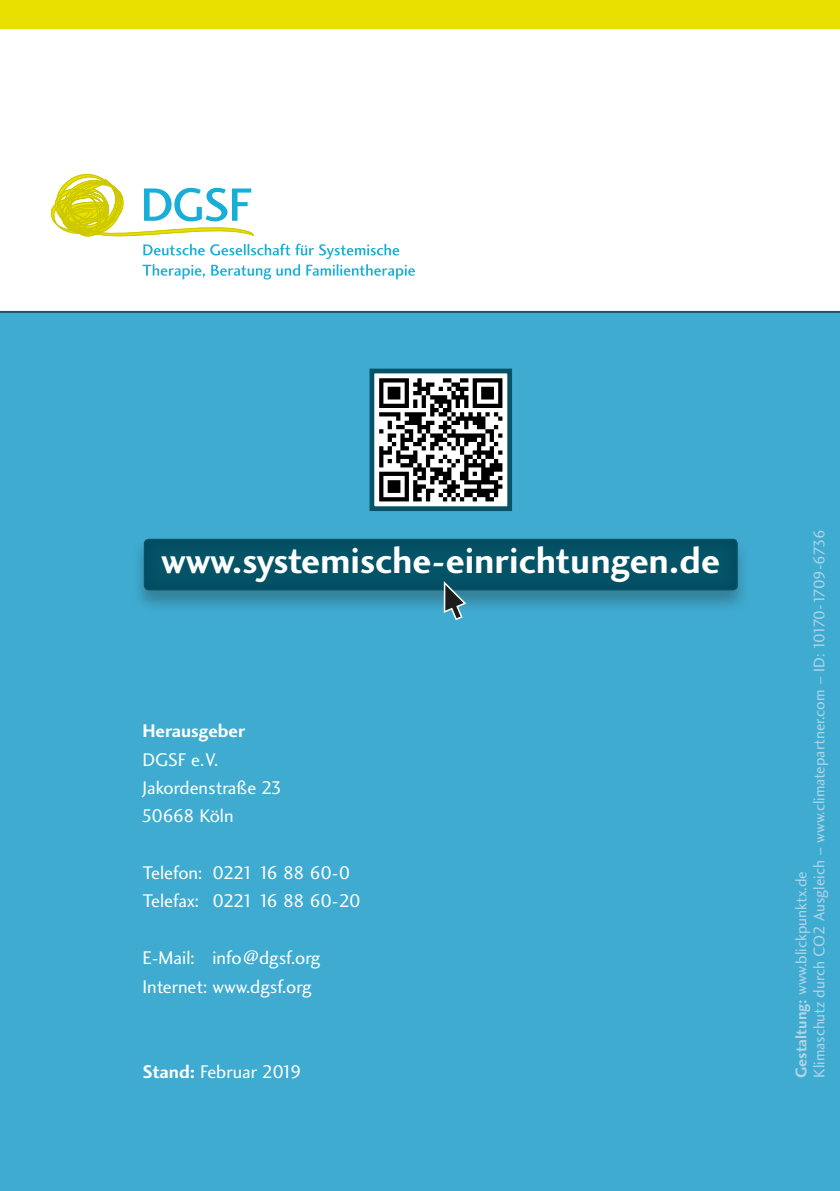
<style>
.page{position:relative;width:840px;height:1191px;background:#fff}
.page>*{position:absolute;margin:0;border:0;box-sizing:border-box;transform-origin:0 0}
.t1{font:38px "Charlotte Sans Bold Plain";color:#fff}
.t2{font:19px/28.4px "Charlotte Sans Book Plain";color:#fff}
.t3{font:19px/28.4px "Charlotte Sans Book Plain";letter-spacing:-.05em;color:#fff}
.t4{font:19px "Charlotte Sans Bold Plain";color:#fff}
.t5{font:16px/18px "Charlotte Sans Book Plain";color:#aed5e9}
.s1{font-family:"Charlotte Sans Bold Plain"}
</style>
<div class="page">
<div style="left:0;top:312px;width:839px;height:879px;background:#3fabd0"></div>
<hr style="left:0;top:311px;width:839px;height:2px;background:#1a5566">
<svg style="left:51px;top:174px;width:364px;height:105px"></svg>
<svg style="left:369px;top:368px;width:143px;height:143px;background:#7e898c"></svg>
<div style="left:132px;top:538px;width:617px;height:76px;background:#1d1d1b;opacity:.3"></div>
<div style="left:143px;top:536px;width:626px;height:56px;background:#19bbe7;opacity:.75"></div>
<div style="left:144px;top:539px;width:593px;height:51px;border:2px solid #055366;border-radius:4px"></div>
<svg style="left:839px;top:502px;width:1px;height:93px"></svg>
<div style="left:0;top:0;width:839px;height:28px;background:#e8e100"></div>
<svg style="left:441px;top:577px;width:27px;height:44px"></svg>
<h1 class="t1" style="left:161px;top:538px;width:560px">www.systemische-einrichtungen.de</h1>
<p class="t4" style="left:142px;top:720px;width:104px">Herausgeber</p>
<p class="t2" style="left:141px;top:745px;width:142px">DGSF e.V.<br>Jakordenstraße 23<br>50668 Köln</p>
<p class="t3" style="left:142px;top:859px;width:219px">Telefon: 0221 16 88 60-0<br>Telefax: 0221 16 88 60-20</p>
<p class="t2" style="left:142px;top:944px;width:179px">E-Mail: info@dgsf.org<br>Internet: www.dgsf.org</p>
<p class="t2" style="left:142px;top:1057px;width:161px"><span class="s1">Stand:</span> Februar 2019</p>
<p class="t5" style="left:792px;top:1077px;width:549px;rotate:-90deg"><span class="s1">Gestaltung:</span> www.blickpunktx.de<br>Klimaschutz durch CO2 Ausgleich – www.climatepartner.com – ID: 10170-1709-6736</p>
</div>
